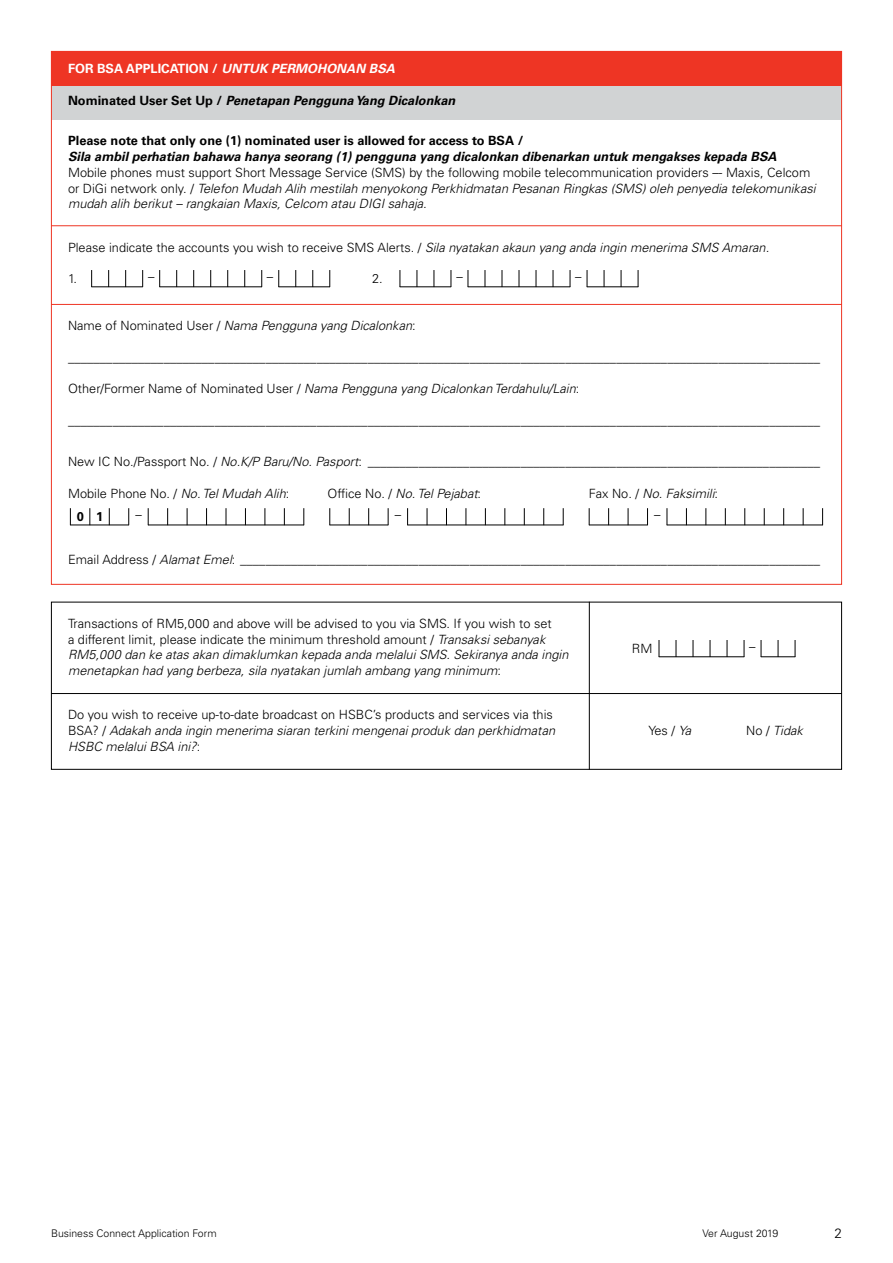
<style>
.page{position:relative;width:893px;height:1263px;background:#fff}
.page>*{position:absolute;margin:0;border:0;box-sizing:border-box;transform-origin:0 0}
.t1{font:300 13.5px "Univers LT Std";color:#000}
.t2{font:italic 300 12.75px/15.8px "Univers LT Std";color:#000}
.t3{font:300 12.75px "Univers LT Std";color:#000}
.t4{font:italic 700 12.75px "Univers LT Std";color:#000}
.t5{font:700 12.75px "Univers LT Std";color:#000}
.t6{font:italic 700 12.75px "Univers";color:#000}
.t7{font:italic 700 12.75px "Univers";color:#fff}
.t8{font:700 12.75px "Univers";color:#fff}
.t9{font:300 10.5px "Univers LT Std";color:#000}
.s1{font-style:normal}
.s2{font-style:italic}
</style>
<div class="page">
<div style="left:51px;top:85px;width:791px;height:34px;background:#d1d3d4"></div>
<hr style="left:159px;top:287px;width:103px;height:1px;background:#000">
<svg style="left:91px;top:270px;width:1px;height:17px"></svg>
<svg style="left:108px;top:270px;width:1px;height:17px"></svg>
<svg style="left:125px;top:270px;width:1px;height:17px"></svg>
<svg style="left:142px;top:270px;width:1px;height:17px"></svg>
<svg style="left:159px;top:270px;width:1px;height:17px"></svg>
<svg style="left:176px;top:270px;width:1px;height:17px"></svg>
<svg style="left:193px;top:270px;width:1px;height:17px"></svg>
<svg style="left:210px;top:270px;width:1px;height:17px"></svg>
<svg style="left:227px;top:270px;width:1px;height:17px"></svg>
<svg style="left:244px;top:270px;width:1px;height:17px"></svg>
<svg style="left:261px;top:270px;width:1px;height:17px"></svg>
<svg style="left:278px;top:270px;width:1px;height:17px"></svg>
<svg style="left:295px;top:270px;width:1px;height:17px"></svg>
<svg style="left:312px;top:270px;width:1px;height:17px"></svg>
<svg style="left:329px;top:270px;width:1px;height:17px"></svg>
<hr style="left:91px;top:287px;width:52px;height:1px;background:#000">
<hr style="left:279px;top:287px;width:51px;height:1px;background:#000">
<hr style="left:468px;top:287px;width:102px;height:1px;background:#000">
<svg style="left:400px;top:270px;width:1px;height:17px"></svg>
<svg style="left:417px;top:270px;width:1px;height:17px"></svg>
<svg style="left:434px;top:270px;width:1px;height:17px"></svg>
<svg style="left:451px;top:270px;width:1px;height:17px"></svg>
<svg style="left:468px;top:270px;width:1px;height:17px"></svg>
<svg style="left:485px;top:270px;width:1px;height:17px"></svg>
<svg style="left:502px;top:270px;width:1px;height:17px"></svg>
<svg style="left:519px;top:270px;width:1px;height:17px"></svg>
<svg style="left:536px;top:270px;width:1px;height:17px"></svg>
<svg style="left:553px;top:270px;width:1px;height:17px"></svg>
<svg style="left:570px;top:270px;width:1px;height:17px"></svg>
<svg style="left:587px;top:270px;width:1px;height:17px"></svg>
<svg style="left:604px;top:270px;width:1px;height:17px"></svg>
<svg style="left:621px;top:270px;width:1px;height:17px"></svg>
<svg style="left:638px;top:270px;width:1px;height:17px"></svg>
<hr style="left:400px;top:287px;width:51px;height:1px;background:#000">
<hr style="left:587px;top:287px;width:51px;height:1px;background:#000">
<div style="left:51px;top:51px;width:791px;height:34px;background:#ee3524"></div>
<hr style="left:51px;top:225px;width:791px;height:1px;background:#ee3524">
<hr style="left:51px;top:304px;width:791px;height:1px;background:#ee3524">
<hr style="left:148px;top:525px;width:156px;height:1px;background:#000">
<svg style="left:70px;top:508px;width:1px;height:17px"></svg>
<svg style="left:90px;top:508px;width:1px;height:17px"></svg>
<svg style="left:109px;top:508px;width:1px;height:17px"></svg>
<svg style="left:128px;top:508px;width:1px;height:17px"></svg>
<svg style="left:148px;top:508px;width:1px;height:17px"></svg>
<svg style="left:167px;top:508px;width:1px;height:17px"></svg>
<svg style="left:187px;top:508px;width:1px;height:17px"></svg>
<svg style="left:206px;top:508px;width:1px;height:17px"></svg>
<svg style="left:226px;top:508px;width:1px;height:17px"></svg>
<svg style="left:245px;top:508px;width:1px;height:17px"></svg>
<svg style="left:265px;top:508px;width:1px;height:17px"></svg>
<svg style="left:284px;top:508px;width:1px;height:17px"></svg>
<svg style="left:304px;top:508px;width:1px;height:17px"></svg>
<hr style="left:70px;top:525px;width:59px;height:1px;background:#000">
<hr style="left:407px;top:525px;width:156px;height:1px;background:#000">
<svg style="left:329px;top:508px;width:1px;height:17px"></svg>
<svg style="left:349px;top:508px;width:1px;height:17px"></svg>
<svg style="left:368px;top:508px;width:1px;height:17px"></svg>
<svg style="left:388px;top:508px;width:1px;height:17px"></svg>
<svg style="left:407px;top:508px;width:1px;height:17px"></svg>
<svg style="left:427px;top:508px;width:1px;height:17px"></svg>
<svg style="left:446px;top:508px;width:1px;height:17px"></svg>
<svg style="left:466px;top:508px;width:1px;height:17px"></svg>
<svg style="left:485px;top:508px;width:1px;height:17px"></svg>
<svg style="left:505px;top:508px;width:1px;height:17px"></svg>
<svg style="left:524px;top:508px;width:1px;height:17px"></svg>
<svg style="left:543px;top:508px;width:1px;height:17px"></svg>
<svg style="left:563px;top:508px;width:1px;height:17px"></svg>
<hr style="left:330px;top:525px;width:58px;height:1px;background:#000">
<hr style="left:667px;top:525px;width:156px;height:1px;background:#000">
<svg style="left:589px;top:508px;width:1px;height:17px"></svg>
<svg style="left:608px;top:508px;width:1px;height:17px"></svg>
<svg style="left:628px;top:508px;width:1px;height:17px"></svg>
<svg style="left:647px;top:508px;width:1px;height:17px"></svg>
<svg style="left:667px;top:508px;width:1px;height:17px"></svg>
<svg style="left:686px;top:508px;width:1px;height:17px"></svg>
<svg style="left:706px;top:508px;width:1px;height:17px"></svg>
<svg style="left:725px;top:508px;width:1px;height:17px"></svg>
<svg style="left:744px;top:508px;width:1px;height:17px"></svg>
<svg style="left:764px;top:508px;width:1px;height:17px"></svg>
<svg style="left:783px;top:508px;width:1px;height:17px"></svg>
<svg style="left:803px;top:508px;width:1px;height:17px"></svg>
<svg style="left:822px;top:508px;width:1px;height:17px"></svg>
<hr style="left:589px;top:525px;width:59px;height:1px;background:#000">
<div style="left:51px;top:602px;width:791px;height:168px;border:1px solid #000"></div>
<hr style="left:51px;top:693px;width:791px;height:1px;background:#000">
<hr style="left:589px;top:602px;width:1px;height:168px;background:#000">
<hr style="left:659px;top:656px;width:85px;height:1px;background:#000">
<svg style="left:659px;top:640px;width:1px;height:17px"></svg>
<svg style="left:676px;top:640px;width:1px;height:17px"></svg>
<svg style="left:693px;top:640px;width:1px;height:17px"></svg>
<svg style="left:710px;top:640px;width:1px;height:17px"></svg>
<svg style="left:727px;top:640px;width:1px;height:17px"></svg>
<svg style="left:744px;top:640px;width:1px;height:17px"></svg>
<svg style="left:761px;top:640px;width:1px;height:16px"></svg>
<svg style="left:778px;top:640px;width:1px;height:16px"></svg>
<svg style="left:795px;top:640px;width:1px;height:17px"></svg>
<hr style="left:761px;top:656px;width:34px;height:1px;background:#000">
<p class="t8" style="left:68px;top:61px;width:67px">For Bsa App</p>
<p class="t7" style="left:151px;top:61px;width:246px"><span class="s1">lic ation /</span> Untuk Permohonan Bsa</p>
<p class="t6" style="left:68px;top:93px;width:389px"><span class="s1">Nominated User Set Up /</span> Penetapan Pengguna Yang Dicalonkan</p>
<p class="t5" style="left:68px;top:133px;width:457px">Please note that only one (1) nominated user is allowed for access to BSA /</p>
<p class="t4" style="left:68px;top:149px;width:710px">Sila ambil perhatian bahawa hanya seorang (1) pengguna yang dicalonkan dibenarkan untuk mengakses kepada BSA</p>
<p class="t2" style="left:68px;top:165px;width:749px"><span class="s1">Mobile phones must support Short Message Service (SMS) by the following mobile telecommunication providers –- Maxis, Celcom or DiGi network only. /</span> Telefon Mudah Alih mestilah menyokong Perkhidmatan Pesanan Ringkas (SMS) oleh penyedia telekomunikasi mudah alih berikut – rangkaian Maxis, Celcom atau DIGI sahaja.</p>
<p class="t3" style="left:68px;top:239px;width:703px">Please indicate the accounts you wish to receive SMS Alerts. / <span class="s2">Sila nyatakan akaun yang anda ingin menerima SMS Amaran.</span></p>
<p class="t3" style="left:68px;top:271px;width:10px">1.</p>
<p class="t3" style="left:372px;top:271px;width:12px">2.</p>
<p class="t3" style="left:148px;top:269px;width:8px">–</p>
<p class="t3" style="left:267px;top:269px;width:8px">–</p>
<p class="t3" style="left:456px;top:269px;width:8px">–</p>
<p class="t3" style="left:575px;top:269px;width:8px">–</p>
<p class="t2" style="left:68px;top:318px;width:349px"><span class="s1">Name of Nominated User /</span> Nama Pengguna yang Dicalonkan<span class="s1">:</span></p>
<p class="t3" style="left:68px;top:350px;width:754px">______________________________________________________________________________________________________________________</p>
<p class="t2" style="left:68px;top:381px;width:513px"><span class="s1">Other/Former Name of Nominated User /</span> Nama Pengguna yang Dicalonkan Terdahulu/Lain<span class="s1">:</span></p>
<p class="t3" style="left:68px;top:413px;width:754px">______________________________________________________________________________________________________________________</p>
<p class="t3" style="left:68px;top:454px;width:754px">New IC No./Passport No. / <span class="s2">No.K/P Baru/No. Pasport</span>: _______________________________________________________________________</p>
<p class="t3" style="left:68px;top:485px;width:223px">Mobile Phone No. / <span class="s2">No. Tel Mudah Alih</span>:</p>
<p class="t2" style="left:327px;top:485px;width:155px"><span class="s1">Office No. /</span> No. Tel Pejabat<span class="s1">:</span></p>
<p class="t2" style="left:589px;top:485px;width:131px"><span class="s1">Fax No. /</span> No. Faksimili<span class="s1">:</span></p>
<p class="t5" style="left:77px;top:509px;width:28px">0 1</p>
<p class="t3" style="left:135px;top:507px;width:8px">–</p>
<p class="t3" style="left:395px;top:507px;width:8px">–</p>
<p class="t3" style="left:654px;top:507px;width:8px">–</p>
<p class="t3" style="left:68px;top:552px;width:754px">Email Address / <span class="s2">Alamat Emel</span>: ___________________________________________________________________________________________</p>
<p class="t2" style="left:68px;top:616px;width:502px"><span class="s1">Transactions of RM5,000 and above will be advised to you via SMS. If you wish to set<br>a different limit, please indicate the minimum threshold amount /</span> Transaksi sebanyak RM5,000 dan ke atas akan dimaklumkan kepada anda melalui SMS. Sekiranya anda ingin menetapkan had yang berbeza, sila nyatakan jumlah ambang yang minimum<span class="s1">:</span></p>
<p class="t2" style="left:68px;top:707px;width:489px"><span class="s1">Do you wish to receive up-to-date broadcast on HSBC’s products and services via this<br>BSA? /</span> Adakah anda ingin menerima siaran terkini mengenai produk dan perkhidmatan<br>HSBC melalui BSA ini?<span class="s1">:</span></p>
<p class="t3" style="left:632px;top:641px;width:22px">RM</p>
<p class="t3" style="left:749px;top:639px;width:8px">–</p>
<p class="t3" style="left:648px;top:723px;width:44px">Yes / <span class="s2">Ya</span></p>
<p class="t2" style="left:746px;top:723px;width:58px"><span class="s1">No /</span> Tidak</p>
<p class="t9" style="left:51px;top:1227px;width:167px">Business Connect Application Form</p>
<p class="t9" style="left:703px;top:1227px;width:77px">Ver August 2019</p>
<p class="t1" style="left:834px;top:1225px;width:9px">2</p>
</div>
